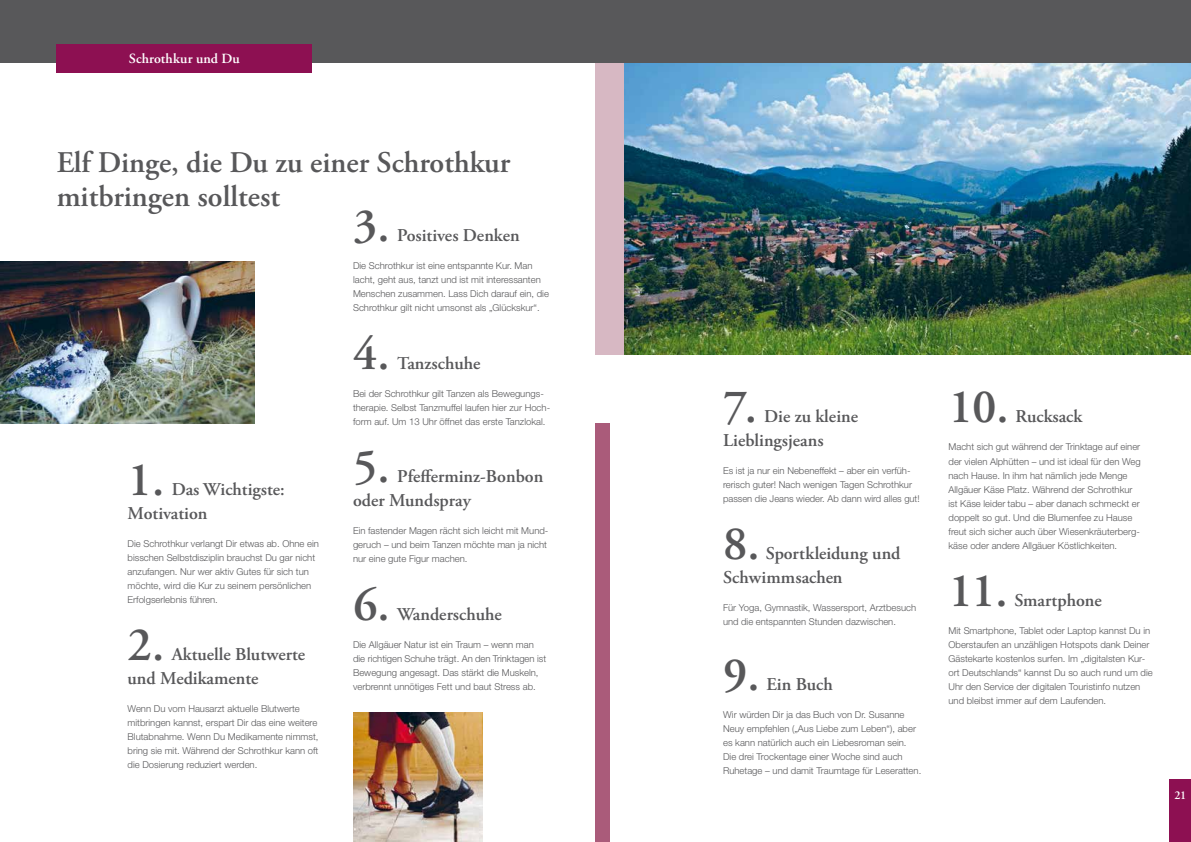
<style>
.page{position:relative;width:1191px;height:842px;background:#fff}
.page>*{position:absolute;margin:0;border:0;box-sizing:border-box;transform-origin:0 0}
.t1{font:600 48px "Adobe Garamond Pro";color:#58585a}
.t2{font:600 30px/34px "Adobe Garamond Pro";color:#58585a}
.t3{font:600 18px/24px "Adobe Garamond Pro";color:#58585a}
.t4{font:600 14px "Adobe Garamond Pro";letter-spacing:.01em;color:#fff}
.t5{font:600 12px "Adobe Garamond Pro";color:#fff}
.t6{font:300 9.5px/14px "Helvetica Neue CE";color:#58585a}
</style>
<div class="page">
<img style="left:624px;top:62px;width:567px;height:292px">
<div style="left:595px;top:31px;width:29px;height:323px;background:#d7b8c3"></div>
<div style="left:595px;top:424px;width:14px;height:418px;background:#aa5b7a"></div>
<div style="left:0;top:0;width:1191px;height:62px;background:#58585a"></div>
<div style="left:57px;top:44px;width:255px;height:29px;background:#8d1052"></div>
<div style="left:1169px;top:780px;width:22px;height:62px;background:#8d1052"></div>
<img style="left:0;top:262px;width:255px;height:162px">
<img style="left:353px;top:712px;width:130px;height:130px">
<h3 class="t4" style="left:129px;top:51px;width:112px">Schrothkur und Du</h3>
<h2 class="t2" style="left:57px;top:146px;width:455px">Elf Dinge, die Du zu einer Schrothkur mitbringen solltest</h2>
<h1 class="t1" style="left:353px;top:198px;width:38px">3.</h1>
<h3 class="t3" style="left:397px;top:224px;width:124px">Positives Denken</h3>
<p class="t6" style="left:353px;top:259px;width:197px">Die Schrothkur ist eine entspannte Kur. Man lacht, geht aus, tanzt und ist mit interessanten Menschen zusammen. Lass Dich darauf ein, die Schrothkur gilt nicht umsonst als „Glückskur“.</p>
<h1 class="t1" style="left:353px;top:326px;width:38px">4.</h1>
<h3 class="t3" style="left:397px;top:351px;width:85px">Tanzschuhe</h3>
<p class="t6" style="left:353px;top:386px;width:199px">Bei der Schrothkur gilt Tanzen als Bewegungs&shy;therapie. Selbst Tanzmuffel laufen hier zur Hoch&shy;form auf. Um 13 Uhr öffnet das erste Tanzlokal.</p>
<h1 class="t1" style="left:353px;top:439px;width:38px">5.</h1>
<h1 class="t1" style="left:128px;top:452px;width:38px">1.</h1>
<h3 class="t3" style="left:353px;top:465px;width:192px;text-indent:44px">Pfefferminz-Bonbon oder Mundspray</h3>
<p class="t6" style="left:353px;top:524px;width:197px">Ein fastender Magen rächt sich leicht mit Mund&shy;geruch – und beim Tanzen möchte man ja nicht nur eine gute Figur machen.</p>
<h1 class="t1" style="left:353px;top:577px;width:38px">6.</h1>
<h3 class="t3" style="left:128px;top:477px;width:159px;text-indent:44px">Das Wichtigste:<br>Motivation</h3>
<p class="t6" style="left:128px;top:536px;width:193px">Die Schrothkur verlangt Dir etwas ab. Ohne ein bisschen Selbstdisziplin brauchst Du gar nicht anzufangen. Nur wer aktiv Gutes für sich tun möchte, wird die Kur zu seinem persönlichen Erfolgserlebnis führen.</p>
<h1 class="t1" style="left:128px;top:617px;width:38px">2.</h1>
<h3 class="t3" style="left:397px;top:602px;width:106px">Wanderschuhe</h3>
<p class="t6" style="left:353px;top:637px;width:195px">Die Allgäuer Natur ist ein Traum – wenn man die richtigen Schuhe trägt. An den Trinktagen ist Bewegung angesagt. Das stärkt die Muskeln, verbrennt unnötiges Fett und baut Stress ab.</p>
<h3 class="t3" style="left:128px;top:643px;width:179px;text-indent:44px">Aktuelle Blutwerte und Medikamente</h3>
<p class="t6" style="left:128px;top:702px;width:192px">Wenn Du vom Hausarzt aktuelle Blutwerte mitbringen kannst, erspart Dir das eine weitere Blutabnahme. Wenn Du Medikamente nimmst, bring sie mit. Während der Schrothkur kann oft die Dosierung reduziert werden.</p>
<h1 class="t1" style="left:723px;top:379px;width:35px">7.</h1>
<h3 class="t3" style="left:723px;top:404px;width:136px;text-indent:41px">Die zu kleine<br>Lieblingsjeans</h3>
<p class="t6" style="left:723px;top:463px;width:198px">Es ist ja nur ein Nebeneffekt – aber ein verfüh&shy;rerisch guter! Nach wenigen Tagen Schrothkur passen die Jeans wieder. Ab dann wird alles gut!</p>
<h1 class="t1" style="left:723px;top:517px;width:38px">8.</h1>
<h3 class="t3" style="left:723px;top:542px;width:179px;text-indent:43px">Sportkleidung und<br>Schwimmsachen</h3>
<p class="t6" style="left:723px;top:601px;width:195px">Für Yoga, Gymnastik, Wassersport, Arztbesuch und die entspannten Stunden dazwischen.</p>
<h1 class="t1" style="left:723px;top:647px;width:38px">9.</h1>
<h3 class="t3" style="left:766px;top:672px;width:68px">Ein Buch</h3>
<p class="t6" style="left:723px;top:707px;width:200px">Wir würden Dir ja das Buch von Dr. Susanne Neuy empfehlen („Aus Liebe zum Leben“), aber es kann natürlich auch ein Liebesroman sein.<br>Die drei Trockentage einer Woche sind auch Ruhetage – und damit Traumtage für Leseratten.</p>
<h1 class="t1" style="left:948px;top:380px;width:62px">10.</h1>
<h3 class="t3" style="left:1015px;top:405px;width:68px">Rucksack</h3>
<p class="t6" style="left:948px;top:440px;width:194px">Macht sich gut während der Trinktage auf einer der vielen Alphütten – und ist ideal für den Weg nach Hause. In ihm hat nämlich jede Menge Allgäuer Käse Platz. Während der Schrothkur ist Käse leider tabu – aber danach schmeckt er doppelt so gut. Und die Blumenfee zu Hause freut sich sicher auch über Wiesenkräuterberg&shy;käse oder andere Allgäuer Köstlichkeiten.</p>
<h1 class="t1" style="left:948px;top:563px;width:61px">11.</h1>
<h3 class="t3" style="left:1014px;top:589px;width:89px">Smartphone</h3>
<p class="t6" style="left:948px;top:624px;width:206px">Mit Smartphone, Tablet oder Laptop kannst Du in Oberstaufen an unzähligen Hotspots dank Deiner Gästekarte kostenlos surfen. Im „digitalsten Kur&shy;ort Deutschlands“ kannst Du so auch rund um die Uhr den Service der digitalen Touristinfo nutzen und bleibst immer auf dem Laufenden.</p>
<p class="t5" style="left:1174px;top:788px;width:13px">21</p>
</div>
